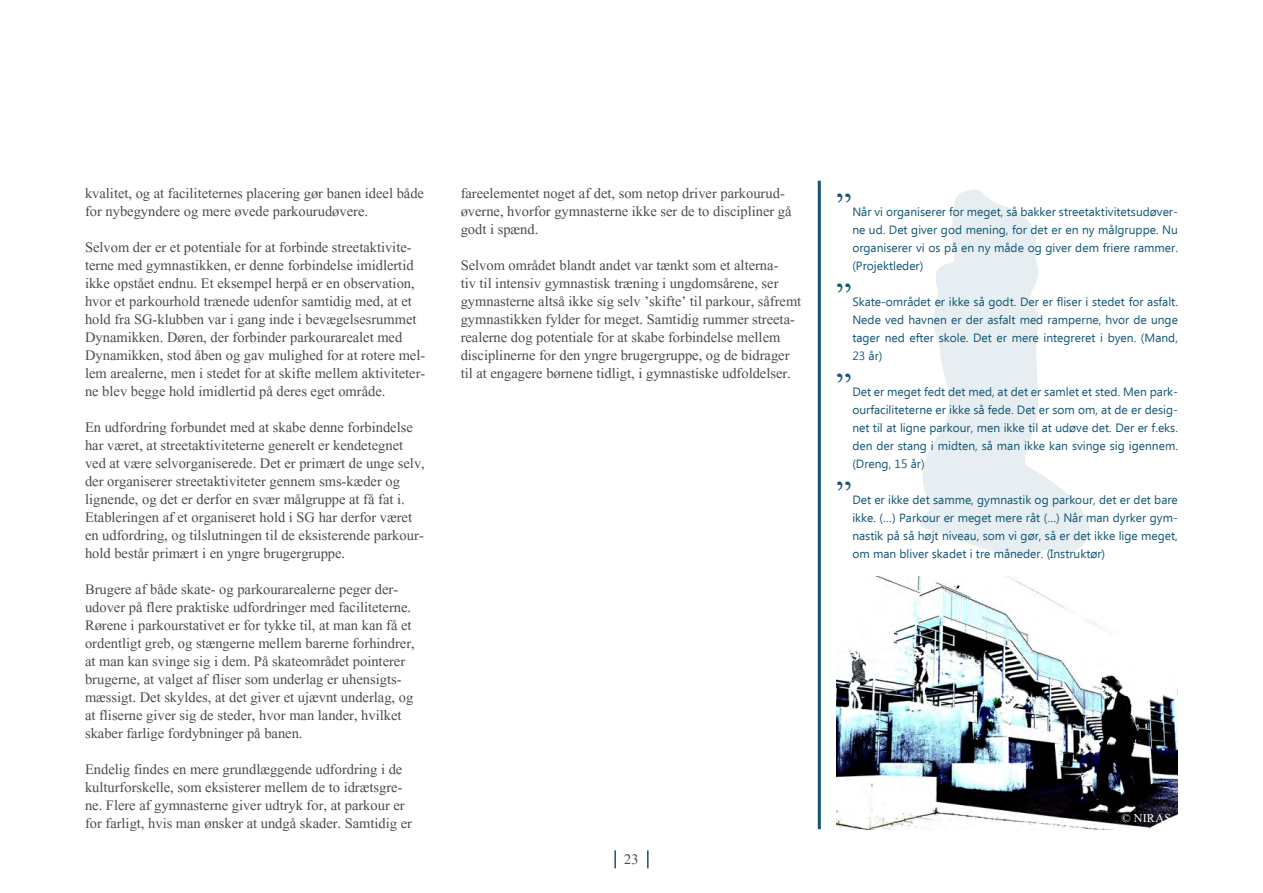
<style>
.page{position:relative;width:1263px;height:893px;background:#fff}
.page>*{position:absolute;margin:0;border:0;box-sizing:border-box;transform-origin:0 0}
.Citationstegn{font:45px "Kokila";color:#135573}
.Brødtekst{font:18px/18px "Aparajita";color:#4b4c4d}
.billedkredit_hvid{font:15px "Aparajita";letter-spacing:.02em;color:#fff}
.Citat{font:12px/18px "Ebrima";color:#135573;text-align:justify}
</style>
<div class="page">
<svg style="left:614px;top:850px;width:2px;height:18px"></svg>
<svg style="left:647px;top:850px;width:2px;height:18px"></svg>
<svg style="left:920px;top:190px;width:170px;height:366px;fill:#e7eef1"></svg>
<img style="left:836px;top:576px;width:342px;height:253px">
<hr style="left:818px;top:181px;width:3px;height:648px;background:#135573">
<p class="Brødtekst" style="left:85px;top:186px;width:340px">kvalitet, og at faciliteternes placering gør banen ideel både for nybegyndere og mere øvede parkourudøvere.</p>
<p class="Brødtekst" style="left:85px;top:240px;width:342px">Selvom der er et potentiale for at forbinde streetaktivite&shy;terne med gymnastikken, er denne forbindelse imidlertid ikke opstået endnu. Et eksempel herpå er en observation, hvor et parkourhold trænede udenfor samtidig med, at et hold fra SG-klubben var i gang inde i bevægelsesrummet Dynamikken. Døren, der forbinder parkourarealet med Dynamikken, stod åben og gav mulighed for at rotere mel&shy;lem arealerne, men i stedet for at skifte mellem aktiviteter&shy;ne blev begge hold imidlertid på deres eget område.</p>
<p class="Brødtekst" style="left:85px;top:420px;width:341px">En udfordring forbundet med at skabe denne forbindelse har været, at streetaktiviteterne generelt er kendetegnet ved at være selvorganiserede. Det er primært de unge selv, der organiserer streetaktiviteter gennem sms-kæder og lignende, og det er derfor en svær målgruppe at få fat i.<br>Etableringen af et organiseret hold i SG har derfor været en udfordring, og tilslutningen til de eksisterende parkour&shy;hold består primært i en yngre brugergruppe.</p>
<p class="Brødtekst" style="left:85px;top:582px;width:331px">Brugere af både skate- og parkourarealerne peger der&shy;udover på flere praktiske udfordringer med faciliteterne.<br>Rørene i parkourstativet er for tykke til, at man kan få et ordentligt greb, og stængerne mellem barerne forhindrer, at man kan svinge sig i dem. På skateområdet pointerer brugerne, at valget af fliser som underlag er uhensigts&shy;mæssigt. Det skyldes, at det giver et ujævnt underlag, og at fliserne giver sig de steder, hvor man lander, hvilket skaber farlige fordybninger på banen.</p>
<p class="Brødtekst" style="left:85px;top:762px;width:328px">Endelig findes en mere grundlæggende udfordring i de kulturforskelle, som eksisterer mellem de to idrætsgre&shy;ne. Flere af gymnasterne giver udtryk for, at parkour er for farligt, hvis man ønsker at undgå skader. Samtidig er</p>
<p class="Brødtekst" style="left:461px;top:186px;width:332px">fareelementet noget af det, som netop driver parkourud&shy;øverne, hvorfor gymnasterne ikke ser de to discipliner gå godt i spænd.</p>
<p class="Brødtekst" style="left:461px;top:258px;width:342px">Selvom området blandt andet var tænkt som et alterna-<br>tiv til intensiv gymnastisk træning i ungdomsårene, ser gymnasterne altså ikke sig selv ’skifte’ til parkour, såfremt gymnastikken fylder for meget. Samtidig rummer streeta&shy;realerne dog potentiale for at skabe forbindelse mellem disciplinerne for den yngre brugergruppe, og de bidrager til at engagere børnene tidligt, i gymnastiske udfoldelser.</p>
<p class="Brødtekst" style="left:624px;top:852px;width:16px">23</p>
<p class="Citationstegn" style="left:836px;top:178px;width:17px">”</p>
<p class="Citat" style="left:852px;top:204px;width:327px">Når vi organiserer for meget, så bakker streetaktivitetsudøver&shy;ne ud. Det giver god mening, for det er en ny målgruppe. Nu organiserer vi os på en ny måde og giver dem friere rammer. (Projektleder)</p>
<p class="Citat" style="left:852px;top:294px;width:327px">Skate-området er ikke så godt. Der er fliser i stedet for asfalt.<br>Nede ved havnen er der asfalt med ramperne, hvor de unge tager ned efter skole. Det er mere integreret i byen. (Mand, 23 år)</p>
<p class="Citat" style="left:852px;top:384px;width:327px">Det er meget fedt det med, at det er samlet et sted. Men park&shy;ourfaciliteterne er ikke så fede. Det er som om, at de er desig&shy;net til at ligne parkour, men ikke til at udøve det. Der er f.eks. den der stang i midten, så man ikke kan svinge sig igennem. (Dreng, 15 år)</p>
<p class="Citat" style="left:852px;top:492px;width:327px">Det er ikke det samme, gymnastik og parkour, det er det bare ikke. (…) Parkour er meget mere råt (…) Når man dyrker gym&shy;nastik på så højt niveau, som vi gør, så er det ikke lige meget, om man bliver skadet i tre måneder. (Instruktør)</p>
<p class="Citationstegn" style="left:836px;top:268px;width:17px">”</p>
<p class="Citationstegn" style="left:836px;top:358px;width:17px">”</p>
<p class="Citationstegn" style="left:836px;top:466px;width:17px">”</p>
<p class="billedkredit_hvid" style="left:1121px;top:810px;width:51px">© NIRAS</p>
</div>
